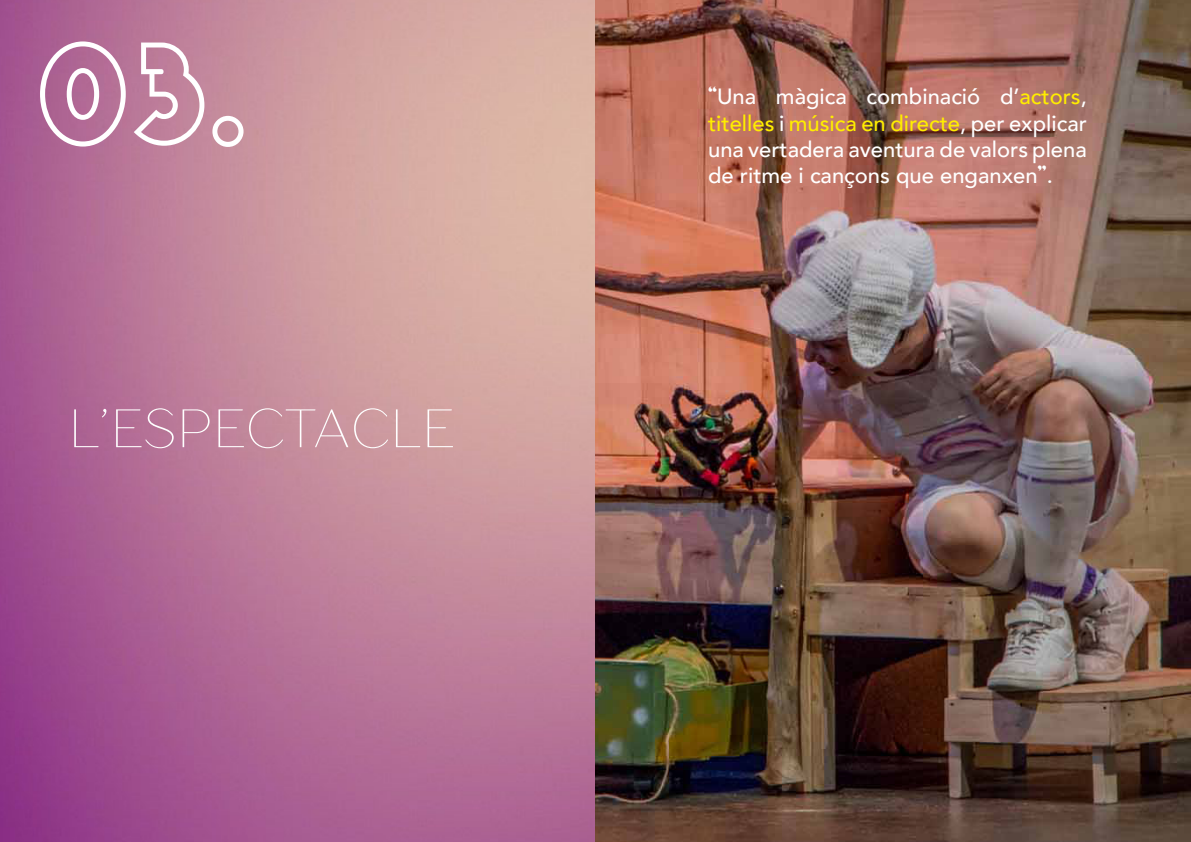
<style>
.page{position:relative;width:1191px;height:842px;background:#fff}
.page>*{position:absolute;margin:0;border:0;box-sizing:border-box;transform-origin:0 0}
.t1{font:133.5px "Vinnie Boom Bah NF";color:#fff}
.t2{font:54px "Drugs";color:#fff}
.t3{font:500 22px/26.4px "Avenir";color:#fff;text-align:justify}
.s1{font-family:"Lemon Milklight";font-weight:400}
.s2{color:#ffed00}
</style>
<div class="page">
<img style="left:0;top:0;width:1191px;height:842px">
<h1 class="t1" style="left:36px;top:-7px;width:213px">03.</h1>
<h2 class="t2" style="left:68px;top:394px;width:388px">L’ESPECTACLE</h2>
<p class="t3" style="left:708px;top:82px;width:380px"><span class="s1">“</span>Una màgica combinació d’<span class="s2">actors</span>, <span class="s2">titelles</span> i <span class="s2">música en directe</span>, per explicar una vertadera aventura de valors plena de ritme i cançons que enganxen<span class="s1">”</span>.</p>
</div>
